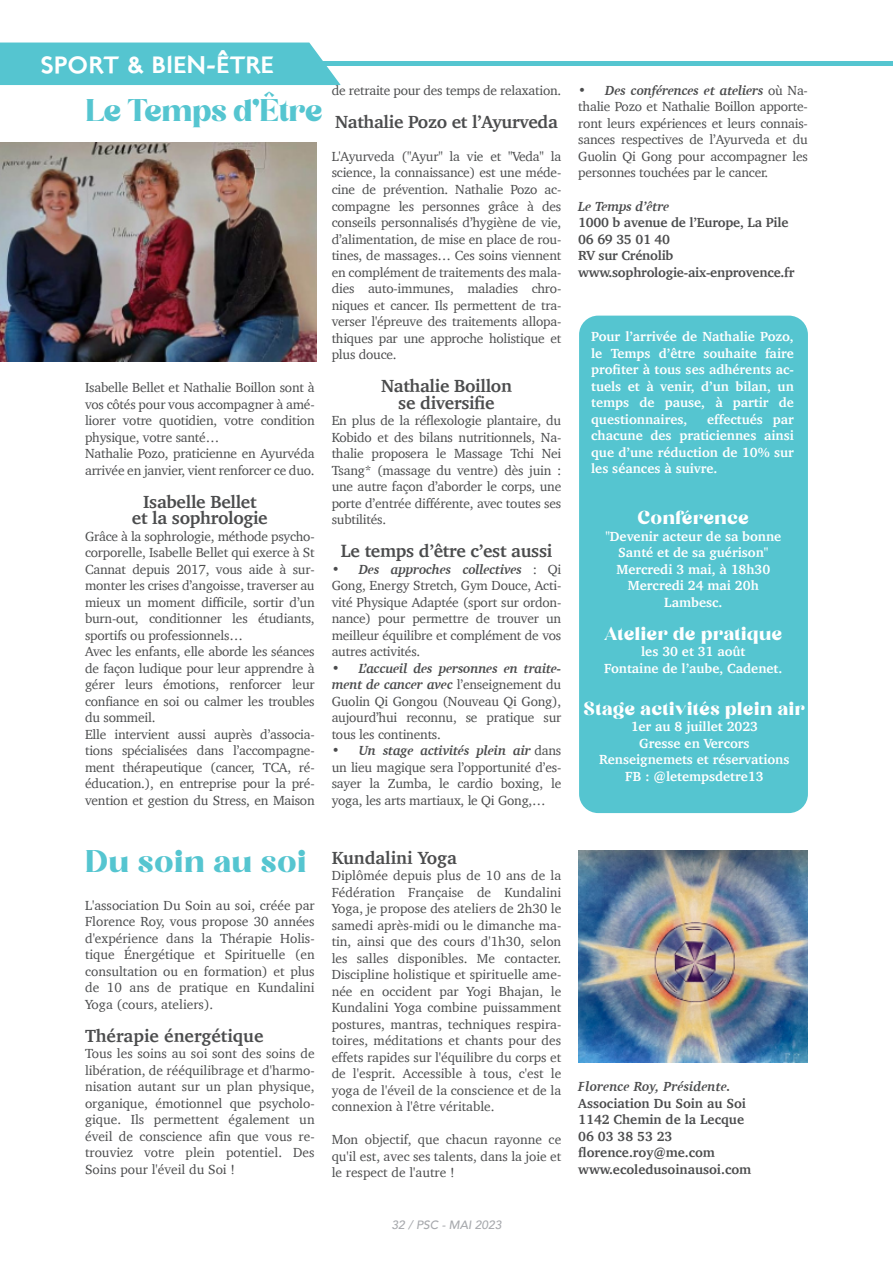
<style>
.page{position:relative;width:893px;height:1263px;background:#fff}
.page>*{position:absolute;margin:0;border:0;box-sizing:border-box;transform-origin:0 0}
.t1{font:30px "Begika";letter-spacing:-.04em;color:#55c5d0}
.t2{font:30px "Begika";color:#55c5d0}
.t3{font:24px "London Two";color:#fff}
.t4{font:700 18px/16.5px "Charter";letter-spacing:-.015em;color:#4b4c4d;text-align:center}
.t5{font:18px "Begika";color:#fff}
.t6{font:13.5px/16.5px "Charter";letter-spacing:-.015em;color:#4b4c4d;text-align:justify}
.t7{font:700 13.5px/16.5px "Charter";color:#fff;text-align:center}
.t8{font:700 13.5px/16.5px "Charter";color:#4b4c4d}
.t9{font:italic 700 13.5px "Charter";color:#4b4c4d}
.t10{font:italic 500 12px "Avenir";color:#a7a9ad}
.s1{font-weight:700;font-style:italic}
</style>
<div class="page">
<div style="left:0;top:43px;width:341px;height:42px;background:#55c5d0"></div>
<hr style="left:321px;top:62px;width:572px;height:4px;background:#55c5d0">
<div style="left:579px;top:316px;width:229px;height:497px;background:#55c5d0;border-radius:19px"></div>
<img style="left:0;top:143px;width:316px;height:219px">
<img style="left:578px;top:850px;width:230px;height:213px">
<h2 class="t3" style="left:40px;top:56px;width:235px">SPORT &amp; BIEN-ÊTRE</h2>
<h1 class="t1" style="left:85px;top:99px;width:240px">Le Temps d’Être</h1>
<p class="t6" style="left:85px;top:379px;width:231px;text-align:left">Isabelle Bellet et Nathalie Boillon sont à vos côtés pour vous accompagner à amé&shy;liorer votre quotidien, votre condition physique, votre santé…<br>Nathalie Pozo, praticienne en Ayurvéda arrivée en janvier, vient renforcer ce duo.</p>
<h3 class="t4" style="left:132px;top:493px;width:137px">Isabelle Bellet<br>et la sophrologie</h3>
<p class="t6" style="left:85px;top:527px;width:231px;text-align:left">Grâce à la sophrologie, méthode psycho&shy;corporelle, Isabelle Bellet qui exerce à St Cannat depuis 2017, vous aide à sur&shy;monter les crises d’angoisse, traverser au mieux un moment difficile, sortir d’un burn-out, conditionner les étudiants, sportifs ou professionnels…<br>Avec les enfants, elle aborde les séances de façon ludique pour leur apprendre à gérer leurs émotions, renforcer leur confiance en soi ou calmer les troubles du sommeil.<br>Elle intervient aussi auprès d’associa&shy;tions spécialisées dans l’accompagne&shy;ment thérapeutique (cancer, TCA, ré&shy;éducation.), en entreprise pour la pré&shy;vention et gestion du Stress, en Maison</p>
<p class="t6" style="left:332px;top:82px;width:231px">de retraite pour des temps de relaxation.</p>
<h3 class="t4" style="left:335px;top:113px;width:224px">Nathalie Pozo et l’Ayurveda</h3>
<p class="t6" style="left:332px;top:148px;width:231px">L'Ayurveda ("Ayur" la vie et "Veda" la science, la connaissance) est une méde&shy;cine de prévention. Nathalie Pozo ac&shy;compagne les personnes grâce à des conseils personnalisés d’hygiène de vie, d’alimentation, de mise en place de rou&shy;tines, de massages… Ces soins viennent en complément de traitements des mala&shy;dies auto-immunes, maladies chro&shy;niques et cancer. Ils permettent de tra&shy;verser l'épreuve des traitements allopa&shy;thiques par une approche holistique et plus douce.</p>
<h3 class="t4" style="left:381px;top:377px;width:132px">Nathalie Boillon se diversifie</h3>
<p class="t6" style="left:332px;top:412px;width:231px">En plus de la réflexologie plantaire, du Kobido et des bilans nutritionnels, Na&shy;thalie proposera le Massage Tchi Nei Tsang* (massage du ventre) dès juin : une autre façon d’aborder le corps, une porte d’entrée différente, avec toutes ses subtilités.</p>
<h3 class="t4" style="left:341px;top:542px;width:213px">Le temps d’être c’est aussi</h3>
<p class="t6" style="left:332px;top:560px;width:231px"><span class="s1">• Des approches collectives</span> : Qi Gong, Energy Stretch, Gym Douce, Acti&shy;vité Physique Adaptée (sport sur ordon&shy;nance) pour permettre de trouver un meilleur équilibre et complément de vos autres activités.</p>
<p class="t6" style="left:332px;top:659px;width:231px"><span class="s1">• L’accueil des personnes en traite&shy;ment de cancer avec</span> l’enseignement du Guolin Qi Gongou (Nouveau Qi Gong), aujourd’hui reconnu, se pratique sur tous les continents.</p>
<p class="t6" style="left:332px;top:742px;width:231px"><span class="s1">• Un stage activités plein air</span> dans un lieu magique sera l’opportunité d’es&shy;sayer la Zumba, le cardio boxing, le yoga, les arts martiaux, le Qi Gong,…</p>
<p class="t6" style="left:578px;top:82px;width:231px"><span class="s1">• Des conférences et ateliers</span> où Na&shy;thalie Pozo et Nathalie Boillon apporte&shy;ront leurs expériences et leurs connais&shy;sances respectives de l’Ayurveda et du Guolin Qi Gong pour accompagner les personnes touchées par le cancer.</p>
<p class="t9" style="left:578px;top:197px;width:93px">Le Temps d’être</p>
<p class="t8" style="left:578px;top:214px;width:218px">1000 b avenue de l’Europe, La Pile<br>06 69 35 01 40<br>RV sur Crénolib www.sophrologie-aix-enprovence.fr</p>
<p class="t7" style="left:591px;top:328px;width:204px;text-align:justify">Pour l’arrivée de Nathalie Pozo, le Temps d’être souhaite faire profiter à tous ses adhérents ac&shy;tuels et à venir, d’un bilan, un temps de pause, à partir de questionnaires,</p>
<p class="t7" style="left:591px;top:411px;width:204px;text-align:justify;text-indent:116px">effectués par chacune des praticiennes ainsi que d’une réduction de 10% sur les séances à suivre.</p>
<h3 class="t5" style="left:637px;top:511px;width:113px">Conférence</h3>
<p class="t7" style="left:605px;top:527px;width:177px">"Devenir acteur de sa bonne<br>Santé et de sa guérison"<br>Mercredi 3 mai, à 18h30<br>Mercredi 24 mai 20h<br>Lambesc.</p>
<h3 class="t5" style="left:604px;top:626px;width:180px">Atelier de pratique</h3>
<p class="t7" style="left:604px;top:643px;width:180px">les 30 et 31 août<br>Fontaine de l’aube, Cadenet.</p>
<h3 class="t5" style="left:584px;top:701px;width:223px">Stage activités plein air</h3>
<p class="t7" style="left:599px;top:718px;width:192px">1er au 8 juillet 2023<br>Gresse en Vercors<br>Renseignemets et réservations<br>FB : @letempsdetre13</p>
<h1 class="t2" style="left:85px;top:850px;width:224px">Du soin au soi</h1>
<p class="t6" style="left:85px;top:897px;width:231px">L'association Du Soin au soi, créée par Florence Roy, vous propose 30 années d'expérience dans la Thérapie Holis&shy;tique Énergétique et Spirituelle (en consultation ou en formation) et plus de 10 ans de pratique en Kundalini Yoga (cours, ateliers).</p>
<h3 class="t4" style="left:85px;top:1027px;width:180px">Thérapie énergétique</h3>
<p class="t6" style="left:85px;top:1045px;width:231px">Tous les soins au soi sont des soins de libération, de rééquilibrage et d'harmo&shy;nisation autant sur un plan physique, organique, émotionnel que psycholo&shy;gique. Ils permettent également un éveil de conscience afin que vous re&shy;trouviez votre plein potentiel. Des Soins pour l'éveil du Soi !</p>
<h3 class="t4" style="left:332px;top:849px;width:127px">Kundalini Yoga</h3>
<p class="t6" style="left:332px;top:867px;width:231px">Diplômée depuis plus de 10 ans de la Fédération Française de Kundalini Yoga, je propose des ateliers de 2h30 le samedi après-midi ou le dimanche ma&shy;tin, ainsi que des cours d'1h30, selon les salles disponibles. Me contacter.<br>Discipline holistique et spirituelle ame&shy;née en occident par Yogi Bhajan, le Kundalini Yoga combine puissamment postures, mantras, techniques respira&shy;toires, méditations et chants pour des effets rapides sur l'équilibre du corps et de l'esprit. Accessible à tous, c'est le yoga de l'éveil de la conscience et de la connexion à l'être véritable.</p>
<p class="t6" style="left:332px;top:1131px;width:231px">Mon objectif, que chacun rayonne ce qu'il est, avec ses talents, dans la joie et le respect de l'autre !</p>
<p class="t10" style="left:391px;top:1217px;width:112px">32 / PSC - MAI 2023</p>
<p class="t9" style="left:578px;top:1078px;width:154px">Florence Roy, Présidente.</p>
<p class="t8" style="left:578px;top:1095px;width:174px">Association Du Soin au Soi<br>1142 Chemin de la Lecque<br>06 03 38 53 23 florence.roy@me.com www.ecoledusoinausoi.com</p>
</div>
